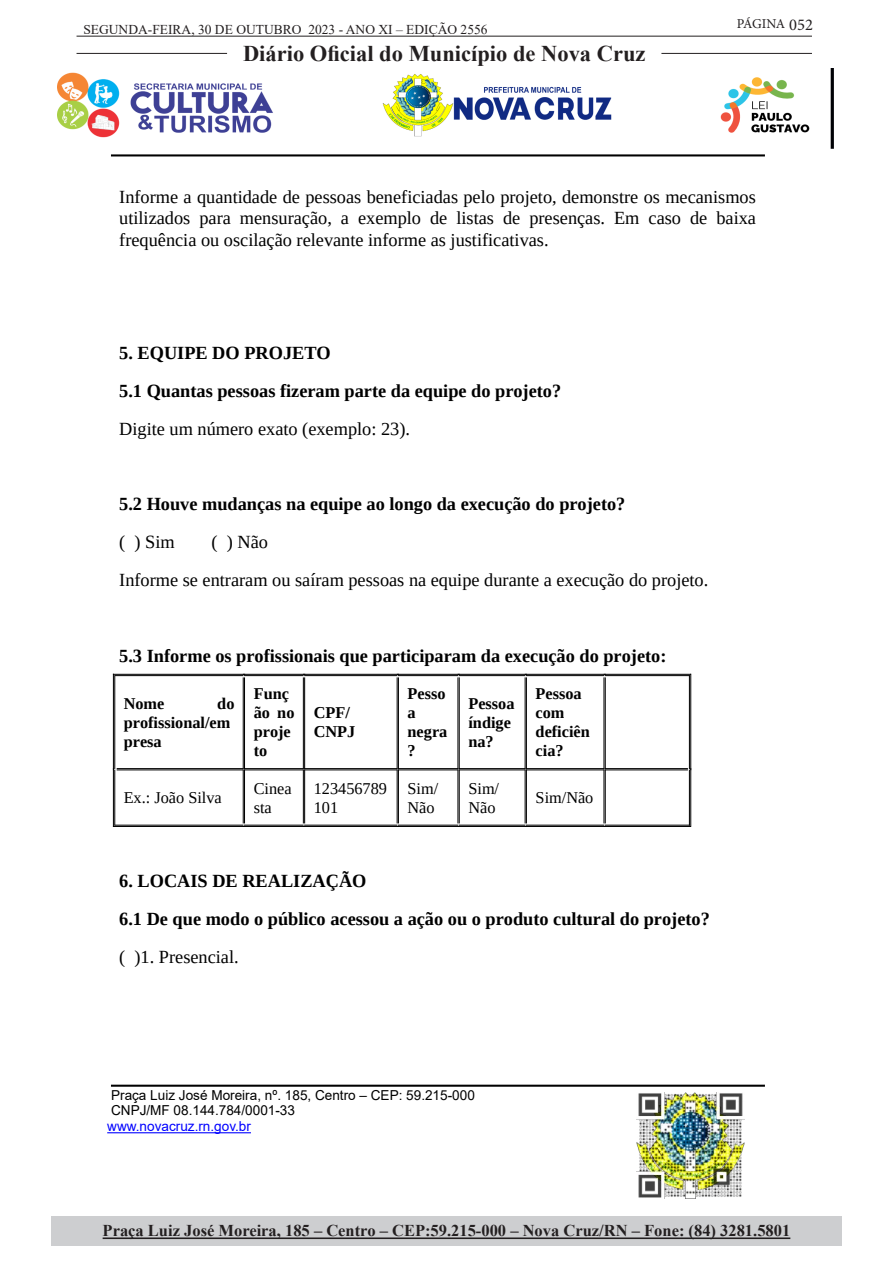
<style>
.page{position:relative;width:893px;height:1263px;background:#fff}
.page>*{position:absolute;margin:0;border:0;box-sizing:border-box;transform-origin:0 0}
.t1{font:700 22.5px "Times New Roman";color:#231f20}
.t2{font:700 18.6px/37.8px "Liberation Serif";color:#000}
.t3{font:18.6px/21.3px "Liberation Serif";color:#000;text-align:justify}
.t4{font:700 16.5px/18.9px "Liberation Serif";color:#000}
.t5{font:700 16.5px "Times New Roman";color:#231f20}
.t6{font:16.5px/18.9px "Liberation Serif";color:#000}
.t7{font:13.65px/15.8px "Arial";color:#000}
.t8{font:13.5px "Times New Roman";color:#231f20}
.t9{font:13.5px "Minion Pro";letter-spacing:-.03em;color:#231f20}
.s1{font-size:16.5px}
.s2{font-weight:400}
.s3{color:#00f}
</style>
<div class="page">
<hr style="left:77px;top:36px;width:735px;height:1px;background:#231f20">
<hr style="left:77px;top:53px;width:150px;height:1px;background:#231f20">
<hr style="left:661px;top:53px;width:151px;height:1px;background:#231f20">
<div style="left:51px;top:1216px;width:791px;height:29px;background:#cdced0"></div>
<hr style="left:103px;top:1237px;width:687px;height:2px;background:#231f20">
<hr style="left:113px;top:674px;width:132px;height:1px;background:#000">
<hr style="left:114px;top:675px;width:129px;height:1px;background:#000">
<hr style="left:243px;top:674px;width:62px;height:1px;background:#000">
<hr style="left:244px;top:675px;width:60px;height:1px;background:#000">
<hr style="left:303px;top:674px;width:96px;height:1px;background:#000">
<hr style="left:304px;top:675px;width:93px;height:1px;background:#000">
<hr style="left:397px;top:674px;width:63px;height:1px;background:#000">
<hr style="left:398px;top:675px;width:60px;height:1px;background:#000">
<hr style="left:458px;top:674px;width:69px;height:1px;background:#000">
<hr style="left:459px;top:675px;width:66px;height:1px;background:#000">
<hr style="left:525px;top:674px;width:81px;height:1px;background:#000">
<hr style="left:526px;top:675px;width:78px;height:1px;background:#000">
<hr style="left:604px;top:674px;width:87px;height:1px;background:#000">
<hr style="left:605px;top:675px;width:85px;height:1px;background:#000">
<hr style="left:117px;top:768px;width:126px;height:1px;background:#000">
<hr style="left:117px;top:770px;width:126px;height:1px;background:#000">
<hr style="left:244px;top:768px;width:60px;height:1px;background:#000">
<hr style="left:244px;top:770px;width:60px;height:1px;background:#000">
<hr style="left:304px;top:768px;width:93px;height:1px;background:#000">
<hr style="left:304px;top:770px;width:93px;height:1px;background:#000">
<hr style="left:398px;top:768px;width:60px;height:1px;background:#000">
<hr style="left:398px;top:770px;width:60px;height:1px;background:#000">
<hr style="left:459px;top:768px;width:66px;height:1px;background:#000">
<hr style="left:459px;top:770px;width:66px;height:1px;background:#000">
<hr style="left:526px;top:768px;width:78px;height:1px;background:#000">
<hr style="left:526px;top:770px;width:78px;height:1px;background:#000">
<hr style="left:605px;top:768px;width:83px;height:1px;background:#000">
<hr style="left:605px;top:770px;width:83px;height:1px;background:#000">
<hr style="left:114px;top:825px;width:129px;height:1px;background:#000">
<hr style="left:113px;top:826px;width:132px;height:1px;background:#000">
<hr style="left:244px;top:825px;width:60px;height:1px;background:#000">
<hr style="left:243px;top:826px;width:62px;height:1px;background:#000">
<hr style="left:304px;top:825px;width:93px;height:1px;background:#000">
<hr style="left:303px;top:826px;width:96px;height:1px;background:#000">
<hr style="left:398px;top:825px;width:60px;height:1px;background:#000">
<hr style="left:397px;top:826px;width:63px;height:1px;background:#000">
<hr style="left:459px;top:825px;width:66px;height:1px;background:#000">
<hr style="left:458px;top:826px;width:69px;height:1px;background:#000">
<hr style="left:526px;top:825px;width:78px;height:1px;background:#000">
<hr style="left:525px;top:826px;width:81px;height:1px;background:#000">
<hr style="left:605px;top:825px;width:85px;height:1px;background:#000">
<hr style="left:604px;top:826px;width:87px;height:1px;background:#000">
<hr style="left:114px;top:675px;width:1px;height:94px;background:#000">
<hr style="left:113px;top:674px;width:1px;height:96px;background:#000">
<hr style="left:114px;top:770px;width:1px;height:56px;background:#000">
<hr style="left:113px;top:768px;width:1px;height:59px;background:#000">
<hr style="left:244px;top:677px;width:1px;height:92px;background:#000">
<hr style="left:243px;top:677px;width:1px;height:92px;background:#000">
<hr style="left:244px;top:770px;width:1px;height:53px;background:#000">
<hr style="left:243px;top:770px;width:1px;height:53px;background:#000">
<hr style="left:304px;top:677px;width:1px;height:92px;background:#000">
<hr style="left:303px;top:677px;width:1px;height:92px;background:#000">
<hr style="left:304px;top:770px;width:1px;height:53px;background:#000">
<hr style="left:303px;top:770px;width:1px;height:53px;background:#000">
<hr style="left:398px;top:677px;width:1px;height:92px;background:#000">
<hr style="left:397px;top:677px;width:1px;height:92px;background:#000">
<hr style="left:398px;top:770px;width:1px;height:53px;background:#000">
<hr style="left:397px;top:770px;width:1px;height:53px;background:#000">
<hr style="left:459px;top:677px;width:1px;height:92px;background:#000">
<hr style="left:458px;top:677px;width:1px;height:92px;background:#000">
<hr style="left:459px;top:770px;width:1px;height:53px;background:#000">
<hr style="left:458px;top:770px;width:1px;height:53px;background:#000">
<hr style="left:526px;top:677px;width:1px;height:92px;background:#000">
<hr style="left:525px;top:677px;width:1px;height:92px;background:#000">
<hr style="left:526px;top:770px;width:1px;height:53px;background:#000">
<hr style="left:525px;top:770px;width:1px;height:53px;background:#000">
<hr style="left:605px;top:677px;width:1px;height:92px;background:#000">
<hr style="left:604px;top:677px;width:1px;height:92px;background:#000">
<hr style="left:605px;top:770px;width:1px;height:53px;background:#000">
<hr style="left:604px;top:770px;width:1px;height:53px;background:#000">
<hr style="left:690px;top:674px;width:1px;height:96px;background:#000">
<hr style="left:689px;top:675px;width:1px;height:94px;background:#000">
<hr style="left:690px;top:768px;width:1px;height:59px;background:#000">
<hr style="left:689px;top:770px;width:1px;height:56px;background:#000">
<hr style="left:107px;top:1132px;width:144px;height:1px;background:#00f">
<hr style="left:111px;top:154px;width:654px;height:2px;background:#000">
<hr style="left:111px;top:1085px;width:654px;height:2px;background:#000">
<img style="left:637px;top:1092px;width:107px;height:106px">
<img style="left:58px;top:68px;width:775px;height:81px">
<p class="t8" style="left:83px;top:20px;width:406px">SEGUNDA-FEIRA, 30 DE OUTUBRO 2023 - ANO XI – EDIÇÃO 2556</p>
<p class="t1" style="left:243px;top:37px;width:404px">Diário Oficial do Município de Nova Cruz</p>
<p class="t9" style="left:737px;top:15px;width:78px">PÁGINA <span class="s1">052</span></p>
<p class="t3" style="left:119px;top:186px;width:638px">Informe a quantidade de pessoas beneficiadas pelo projeto, demonstre os mecanismos utilizados para mensuração, a exemplo de listas de presenças. Em caso de baixa frequência ou oscilação relevante informe as justificativas.</p>
<p class="t2" style="left:119px;top:334px;width:443px">5. EQUIPE DO PROJETO<br>5.1 Quantas pessoas fizeram parte da equipe do projeto?<br><span class="s2">Digite um número exato (exemplo: 23).</span></p>
<p class="t2" style="left:119px;top:485px;width:508px">5.2 Houve mudanças na equipe ao longo da execução do projeto? <span class="s2">( ) Sim</span></p>
<p class="t3" style="left:119px;top:523px;width:591px;line-height:37.8px;text-indent:92px">( ) Não<br>Informe se entraram ou saíram pessoas na equipe durante a execução do projeto.</p>
<p class="t2" style="left:119px;top:637px;width:549px">5.3 Informe os profissionais que participaram da execução do projeto:</p>
<p class="t4" style="left:124px;top:694px;width:42px">Nome</p>
<p class="t4" style="left:124px;top:694px;width:112px;text-indent:94px">do profissional/em presa</p>
<p class="t4" style="left:254px;top:685px;width:42px">Funç ão no proje to</p>
<p class="t4" style="left:408px;top:685px;width:41px">Pesso a negra ?</p>
<p class="t4" style="left:468px;top:694px;width:48px">Pessoa índige na?</p>
<p class="t4" style="left:536px;top:685px;width:56px">Pessoa com deficiên cia?</p>
<p class="t4" style="left:314px;top:703px;width:43px">CPF/<br>CNPJ</p>
<p class="t6" style="left:124px;top:788px;width:100px">Ex.: João Silva</p>
<p class="t6" style="left:254px;top:779px;width:39px">Cinea sta</p>
<p class="t6" style="left:314px;top:779px;width:75px">123456789<br>101</p>
<p class="t6" style="left:408px;top:779px;width:32px">Sim/<br>Não</p>
<p class="t6" style="left:468px;top:779px;width:32px">Sim/<br>Não</p>
<p class="t6" style="left:536px;top:788px;width:59px">Sim/Não</p>
<p class="t2" style="left:119px;top:862px;width:592px">6. LOCAIS DE REALIZAÇÃO<br>6.1 De que modo o público acessou a ação ou o produto cultural do projeto? <span class="s2">( )1. Presencial.</span></p>
<p class="t7" style="left:107px;top:1087px;width:369px">Praça Luiz José Moreira, nº. 185, Centro – CEP: 59.215-000<br>CNPJ/MF 08.144.784/0001-33<br><span class="s3">www.novacruz.rn.gov.br</span></p>
<p class="t5" style="left:103px;top:1219px;width:689px">Praça Luiz José Moreira, 185 – Centro – CEP:59.215-000 – Nova Cruz/RN – Fone: (84) 3281.5801</p>
</div>
